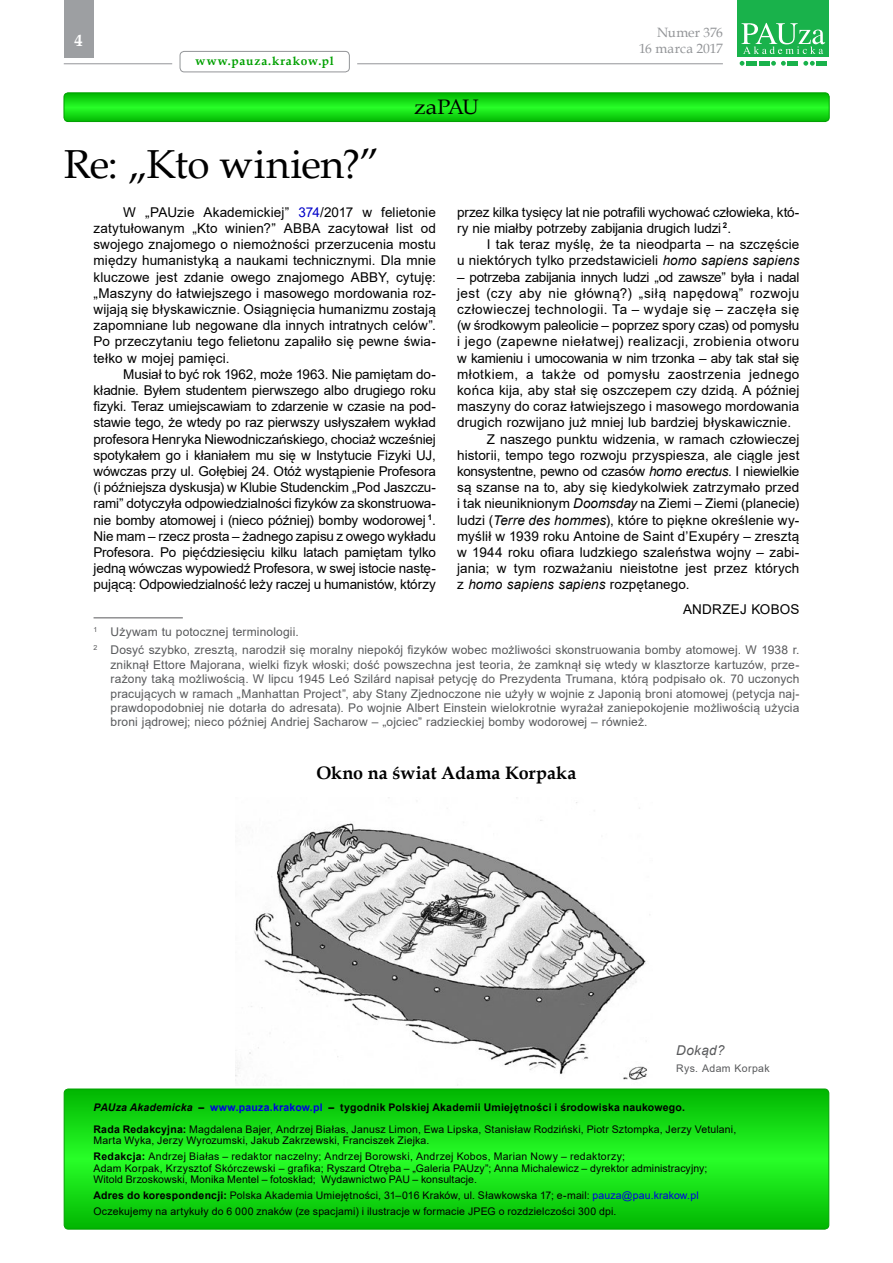
<style>
.page{position:relative;width:893px;height:1263px;background:#fff}
.page>*{position:absolute;margin:0;border:0;box-sizing:border-box;transform-origin:0 0}
.t1{font:40.5px "Book Antiqua";letter-spacing:-.01em;color:#000}
.t2{font:21px "Book Antiqua";letter-spacing:-.035em;color:#000;scale:1.1 1}
.t3{font:700 18px "Book Antiqua";letter-spacing:.005em;color:#000}
.t4{font:700 16.5px "Book Antiqua";color:#fff}
.t5{font:13.5px/16.2px "Arial";letter-spacing:.005em;color:#000;text-align:justify}
.t6{font:13.5px/16.2px "Arial";letter-spacing:-.015em;color:#000}
.t7{font:13.5px "Arial";letter-spacing:-.02em;color:#000}
.t8{font:13.5px "Arial";letter-spacing:.03em;color:#000}
.t9{font:13.5px "Arial";letter-spacing:.035em;color:#000}
.t10{font:13.5px "Arial";letter-spacing:-.025em;color:#000}
.t11{font:italic 13.5px "Arial";letter-spacing:.01em;color:#000}
.t12{font:13.5px/16.2px "Book Antiqua";color:#939598;text-align:right}
.t13{font:italic 13.5px "Arial";letter-spacing:.03em;color:#58595b}
.t14{font:12px/14.4px "Arial";letter-spacing:.01em;color:#58595b}
.t15{font:700 12px "Book Antiqua";letter-spacing:.07em;color:#00a000}
.t16{font:10.5px/15.8px "Arial";letter-spacing:.015em;color:#000}
.t17{font:10.5px "Arial";letter-spacing:.035em;color:#58595b}
.s1{color:#0000c8}
.s2{font-style:italic}
.s3{font-style:normal}
.s4{font-weight:700;font-style:italic}
.s5{font-weight:700}
.s6{font-weight:700;color:#0000e1}
.s7{color:#0000e1}
</style>
<div class="page">
<hr style="left:357px;top:63px;width:366px;height:1px;background:#939598">
<div style="left:64px;top:0;width:30px;height:57px;background:#9d9fa2"></div>
<div style="left:180px;top:51px;width:170px;height:21px;border:1px solid #939598;border-radius:4px"></div>
<svg style="left:740px;top:61px;width:4px;height:5px"></svg>
<svg style="left:771px;top:61px;width:15px;height:5px"></svg>
<svg style="left:803px;top:61px;width:12px;height:5px"></svg>
<div style="left:746px;top:61px;width:11px;height:5px;background:#19b24b"></div>
<div style="left:759px;top:61px;width:11px;height:5px;background:#19b24b"></div>
<div style="left:787px;top:61px;width:11px;height:5px;background:#19b24b"></div>
<div style="left:816px;top:61px;width:11px;height:5px;background:#19b24b"></div>
<div style="left:737px;top:0;width:92px;height:56px;background:#19b24b"></div>
<svg style="left:741px;top:23px;width:84px;height:31px"></svg>
<hr style="left:64px;top:63px;width:108px;height:1px;background:#939598">
<svg style="left:64px;top:1089px;width:765px;height:140px;background:#14da14"></svg>
<div style="left:64px;top:1089px;width:765px;height:140px;border:1px solid #00a000;border-radius:4px"></div>
<svg style="left:64px;top:93px;width:765px;height:29px;background:#16de16"></svg>
<div style="left:64px;top:93px;width:765px;height:29px;border:1px solid #00a000;border-radius:4px"></div>
<hr style="left:94px;top:618px;width:89px;height:1px;background:#58595b">
<img style="left:236px;top:797px;width:414px;height:283px">
<p class="t4" style="left:75px;top:30px;width:10px">4</p>
<p class="t15" style="left:196px;top:53px;width:140px">www.pauza.krakow.pl</p>
<h1 class="t1" style="left:64px;top:136px;width:318px">Re: „Kto winien?”</h1>
<h2 class="t2" style="left:414px;top:93px;width:60px">zaPAU</h2>
<p class="t12" style="left:639px;top:24px;width:85px">Numer 376<br>16 marca 2017</p>
<p class="t5" style="left:94px;top:204px;width:344px;text-indent:30px">W „PAUzie Akademickiej” <span class="s1">374</span>/2017 w felietonie zatytułowanym „Kto winien?” ABBA zacytował list od swojego znajomego o niemożności przerzucenia mostu między humanistyką a naukami technicznymi. Dla mnie kluczowe jest zdanie owego znajomego ABBY, cytuję: „Maszyny do łatwiejszego i masowego mordowania roz&shy;wijają się błyskawicznie. Osiągnięcia humanizmu zostają zapomniane lub negowane dla innych intratnych celów”.<br>Po przeczytaniu tego felietonu zapaliło się pewne świa&shy;tełko w mojej pamięci.</p>
<p class="t5" style="left:94px;top:366px;width:344px;text-indent:30px">Musiał to być rok 1962, może 1963. Nie pamiętam do&shy;kładnie. Byłem studentem pierwszego albo drugiego roku fizyki. Teraz umiejscawiam to zdarzenie w czasie na pod&shy;stawie tego, że wtedy po raz pierwszy usłyszałem wykład profesora Henryka Niewodniczańskiego, chociaż wcześniej spotykałem go i kłaniałem mu się w Instytucie Fizyki UJ, wówczas przy ul. Gołębiej 24. Otóż wystąpienie Profesora (i późniejsza dyskusja) w Klubie Studenckim „Pod Jaszczu&shy;rami” dotyczyła odpowiedzialności fizyków za skonstruowa&shy;nie bomby atomowej i (nieco później) bomby wodorowej <sup>1</sup>.<br>Nie mam – rzecz prosta – żadnego zapisu z owego wykładu Profesora. Po pięćdziesięciu kilku latach pamiętam tylko jedną wówczas wypowiedź Profesora, w swej istocie nastę&shy;pującą: Odpowiedzialność leży raczej u humanistów, którzy</p>
<p class="t6" style="left:457px;top:204px;width:344px">przez kilka tysięcy lat nie potrafili wychować człowieka, któ&shy;ry nie miałby potrzeby zabijania drugich ludzi <sup>2</sup>.</p>
<p class="t5" style="left:457px;top:236px;width:344px;text-align:right">I tak teraz myślę, że ta nieodparta – na szczęście<br>u niektórych tylko przedstawicieli <span class="s2">homo sapiens sapiens</span></p>
<p class="t10" style="left:457px;top:268px;width:344px">– potrzeba zabijania innych ludzi „od zawsze” była i nadal</p>
<p class="t9" style="left:457px;top:284px;width:344px">jest (czy aby nie główną?) „siłą napędową” rozwoju</p>
<p class="t9" style="left:457px;top:300px;width:344px">człowieczej technologii. Ta – wydaje się – zaczęła się</p>
<p class="t5" style="left:457px;top:317px;width:344px">(w środkowym paleolicie – poprzez spory czas) od pomysłu</p>
<p class="t8" style="left:457px;top:332px;width:344px">i jego (zapewne niełatwej) realizacji, zrobienia otworu</p>
<p class="t7" style="left:457px;top:349px;width:344px">w kamieniu i umocowania w nim trzonka – aby tak stał się</p>
<p class="t8" style="left:457px;top:365px;width:344px">młotkiem, a także od pomysłu zaostrzenia jednego</p>
<p class="t5" style="left:457px;top:382px;width:344px">końca kija, aby stał się oszczepem czy dzidą. A później</p>
<p class="t5" style="left:457px;top:398px;width:344px">maszyny do coraz łatwiejszego i masowego mordowania</p>
<p class="t5" style="left:457px;top:414px;width:336px">drugich rozwijano już mniej lub bardziej błyskawicznie.</p>
<p class="t5" style="left:487px;top:431px;width:314px">Z naszego punktu widzenia, w ramach człowieczej</p>
<p class="t5" style="left:457px;top:447px;width:344px">historii, tempo tego rozwoju przyspiesza, ale ciągle jest</p>
<p class="t7" style="left:457px;top:462px;width:344px">konsystentne, pewno od czasów <span class="s2">homo erectus</span>. I niewielkie</p>
<p class="t5" style="left:457px;top:479px;width:344px">są szanse na to, aby się kiedykolwiek zatrzymało przed</p>
<p class="t5" style="left:457px;top:495px;width:344px">i tak nieuniknionym <span class="s2">Doomsday</span> na Ziemi – Ziemi (planecie)</p>
<p class="t5" style="left:457px;top:512px;width:344px">ludzi (<span class="s2">Terre des hommes</span>), które to piękne określenie wy-</p>
<p class="t5" style="left:457px;top:528px;width:344px">myślił w 1939 roku Antoine de Saint d’Exupéry – zresztą</p>
<p class="t5" style="left:457px;top:544px;width:344px">w 1944 roku ofiara ludzkiego szaleństwa wojny – zabi-</p>
<p class="t5" style="left:457px;top:560px;width:344px">jania; w tym rozważaniu nieistotne jest przez których</p>
<p class="t11" style="left:457px;top:576px;width:234px"><span class="s3">z</span> homo sapiens sapiens <span class="s3">rozpętanego.</span></p>
<p class="t5" style="left:683px;top:601px;width:118px">ANDRZEJ KOBOS</p>
<p class="t14" style="left:94px;top:622px;width:707px;line-height:18.6px"><sup>1</sup> Używam tu potocznej terminologii.<br><sup>2</sup> Dosyć szybko, zresztą, narodził się moralny niepokój fizyków wobec możliwości skonstruowania bomby atomowej. W 1938 r.</p>
<p class="t14" style="left:111px;top:657px;width:690px;text-align:justify">zniknął Ettore Majorana, wielki fizyk włoski; dość powszechna jest teoria, że zamknął się wtedy w klasztorze kartuzów, prze&shy;rażony taką możliwością. W lipcu 1945 Leó Szilárd napisał petycję do Prezydenta Trumana, którą podpisało ok. 70 uczonych pracujących w ramach „Manhattan Project”, aby Stany Zjednoczone nie użyły w wojnie z Japonią broni atomowej (petycja naj&shy;prawdopodobniej nie dotarła do adresata). Po wojnie Albert Einstein wielokrotnie wyrażał zaniepokojenie możliwością użycia broni jądrowej; nieco później Andriej Sacharow – „ojciec” radzieckiej bomby wodorowej – również.</p>
<h3 class="t3" style="left:316px;top:760px;width:262px">Okno na świat Adama Korpaka</h3>
<p class="t13" style="left:676px;top:1041px;width:50px">Dokąd?</p>
<p class="t17" style="left:676px;top:1061px;width:95px">Rys. Adam Korpak</p>
<p class="t16" style="left:94px;top:1096px;width:644px;line-height:22.2px"><span class="s4">PAUza Akademicka</span> <span class="s5">–</span> <span class="s6">www.pauza.krakow.pl</span> <span class="s5">– tygodnik Polskiej Akademii Umiejętności i środowiska naukowego.<br>Rada Redakcyjna:</span> Magdalena Bajer, Andrzej Białas, Janusz Limon, Ewa Lipska, Stanisław Rodziński, Piotr Sztompka, Jerzy Vetulani,</p>
<p class="t16" style="left:94px;top:1133px;width:533px">Marta Wyka, Jerzy Wyrozumski, Jakub Zakrzewski, Franciszek Ziejka.<br><span class="s5">Redakcja:</span> Andrzej Białas – redaktor naczelny; Andrzej Borowski, Andrzej Kobos, Marian Nowy – redaktorzy;</p>
<p class="t16" style="left:94px;top:1162px;width:615px;line-height:11.6px">Adam Korpak, Krzysztof Skórczewski – grafika; Ryszard Otręba – „Galeria PAUzy”; Anna Michalewicz – dyrektor administracyjny;<br>Witold Brzoskowski, Monika Mentel – fotoskład; Wydawnictwo PAU – konsultacje.</p>
<p class="t16" style="left:94px;top:1187px;width:607px"><span class="s5">Adres do korespondencji:</span> Polska Akademia Umiejętności, 31–016 Kraków, ul. Sławkowska 17; e-mail: <span class="s7">pauza@pau.krakow.pl<br></span>Oczekujemy na artykuły do 6 000 znaków (ze spacjami) i ilustracje w formacie JPEG o rozdzielczości 300 dpi.</p>
</div>
